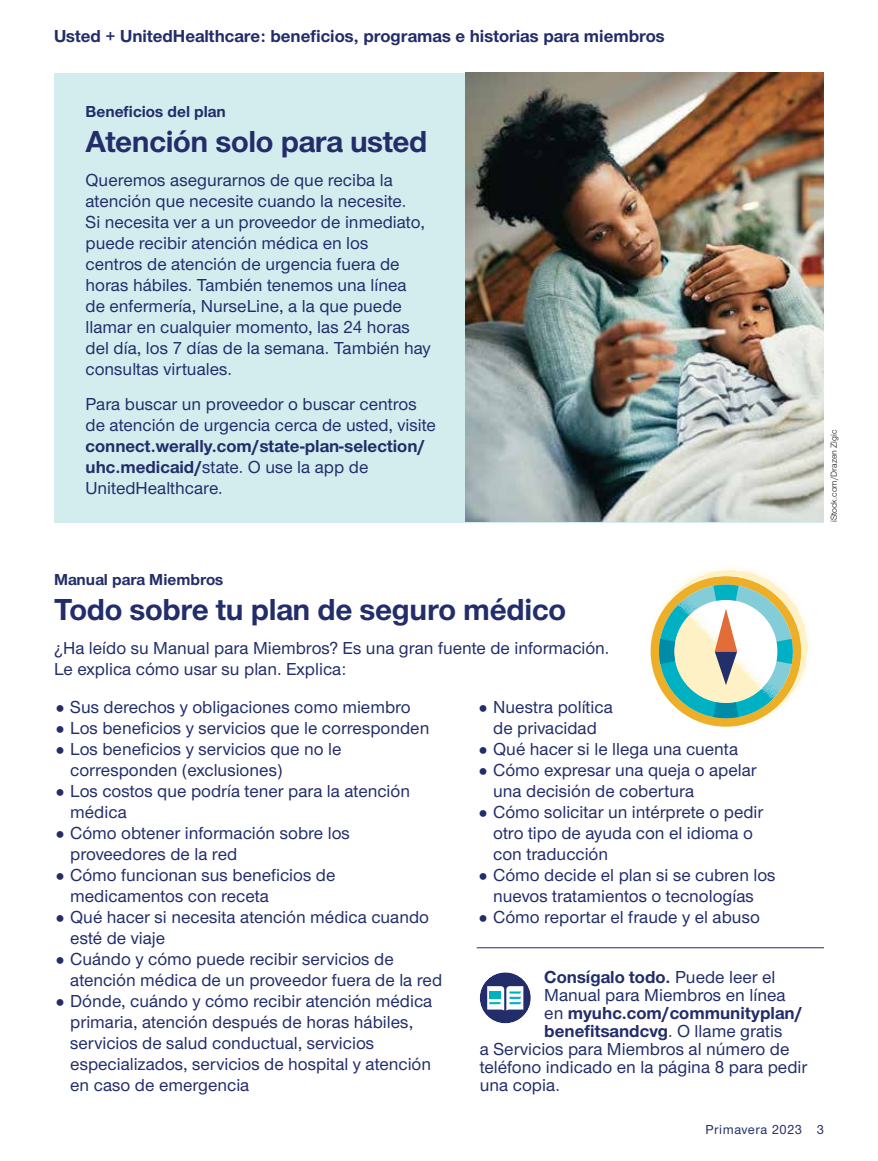
<style>
.page{position:relative;width:878px;height:1161px;background:#fff}
.page>*{position:absolute;margin:0;border:0;box-sizing:border-box;transform-origin:0 0}
.Hed_sans_primary_AMC{font:700 31.5px "UHC Sans";letter-spacing:-.01em;color:#222d6a}
.Sans_no_indent_AMC{font:500 18px/21px "UHC Sans";color:#222d6a}
.CTA_new_AMC{font:700 18px "UHC Sans";color:#222d6a}
.CTA_new_AMC-2{font:500 18px "UHC Sans";color:#222d6a}
.t1{font:700 16.5px "UHC Sans";color:#222d6a}
.Folio_R_AMC{font:500 13.5px "UHC Sans";letter-spacing:.04em;color:#222d6a}
.Legal_language_AMC{font:9px "UHC Sans";color:#121212}
.s1{font-weight:700}
.s2{font-weight:500}
</style>
<div class="page">
<svg style="left:650px;top:566px;width:161px;height:161px"></svg>
<div style="left:54px;top:73px;width:770px;height:449px;background:#d3edef"></div>
<img style="left:465px;top:73px;width:359px;height:449px">
<hr style="left:477px;top:948px;width:346px;height:1px;background:#222d6a">
<div style="left:479px;top:972px;width:52px;height:51px;background:#222d6a;border-radius:50%"></div>
<svg style="left:487px;top:986px;width:36px;height:25px"></svg>
<div style="left:489px;top:991px;width:12px;height:8px;background:#00b0c3"></div>
<p class="CTA_new_AMC" style="left:54px;top:24px;width:612px">Usted + UnitedHealthcare: beneficios, programas e historias para miembros</p>
<p class="t1" style="left:86px;top:101px;width:142px">Beneficios del plan</p>
<p class="Hed_sans_primary_AMC" style="left:86px;top:120px;width:343px">Atención solo para usted</p>
<p class="Sans_no_indent_AMC" style="left:86px;top:169px;width:347px">Queremos asegurarnos de que reciba la atención que necesite cuando la necesite.<br>Si necesita ver a un proveedor de inmediato, puede recibir atención médica en los<br>centros de atención de urgencia fuera de horas hábiles. También tenemos una línea<br>de enfermería, NurseLine, a la que puede llamar en cualquier momento, las 24 horas del día, los 7 días de la semana. También hay consultas virtuales.</p>
<p class="Sans_no_indent_AMC" style="left:86px;top:393px;width:352px">Para buscar un proveedor o buscar centros de atención de urgencia cerca de usted, visite <span class="s1">connect.werally.com/state-plan-selection/ uhc.medicaid/</span>state. O use la app de UnitedHealthcare.</p>
<p class="t1" style="left:54px;top:569px;width:171px">Manual para Miembros</p>
<p class="Hed_sans_primary_AMC" style="left:54px;top:588px;width:513px">Todo sobre tu plan de seguro médico</p>
<p class="Sans_no_indent_AMC" style="left:54px;top:637px;width:557px">¿Ha leído su Manual para Miembros? Es una gran fuente de información.<br>Le explica cómo usar su plan. Explica:</p>
<p class="Sans_no_indent_AMC" style="left:70px;top:696px;width:342px">Sus derechos y obligaciones como miembro</p>
<p class="Sans_no_indent_AMC" style="left:70px;top:717px;width:360px">Los beneficios y servicios que le corresponden</p>
<p class="Sans_no_indent_AMC" style="left:70px;top:738px;width:273px">Los beneficios y servicios que no le corresponden (exclusiones)</p>
<p class="Sans_no_indent_AMC" style="left:70px;top:780px;width:341px">Los costos que podría tener para la atención médica</p>
<p class="Sans_no_indent_AMC" style="left:70px;top:822px;width:281px">Cómo obtener información sobre los proveedores de la red</p>
<p class="Sans_no_indent_AMC" style="left:70px;top:864px;width:267px">Cómo funcionan sus beneficios de medicamentos con receta</p>
<p class="Sans_no_indent_AMC" style="left:70px;top:906px;width:360px">Qué hacer si necesita atención médica cuando esté de viaje</p>
<p class="Sans_no_indent_AMC" style="left:70px;top:948px;width:373px">Cuándo y cómo puede recibir servicios de atención médica de un proveedor fuera de la red</p>
<p class="Sans_no_indent_AMC" style="left:70px;top:990px;width:363px">Dónde, cuándo y cómo recibir atención médica primaria, atención después de horas hábiles, servicios de salud conductual, servicios especializados, servicios de hospital y atención en caso de emergencia</p>
<p class="Sans_no_indent_AMC" style="left:493px;top:696px;width:121px">Nuestra política de privacidad</p>
<p class="Sans_no_indent_AMC" style="left:493px;top:738px;width:246px">Qué hacer si le llega una cuenta</p>
<p class="Sans_no_indent_AMC" style="left:493px;top:759px;width:265px">Cómo expresar una queja o apelar una decisión de cobertura</p>
<p class="Sans_no_indent_AMC" style="left:493px;top:801px;width:271px">Cómo solicitar un intérprete o pedir otro tipo de ayuda con el idioma o con traducción</p>
<p class="Sans_no_indent_AMC" style="left:493px;top:864px;width:284px">Cómo decide el plan si se cubren los nuevos tratamientos o tecnologías</p>
<p class="Sans_no_indent_AMC" style="left:493px;top:906px;width:268px">Cómo reportar el fraude y el abuso</p>
<p class="CTA_new_AMC" style="left:544px;top:965px;width:233px">Consígalo todo. <span class="s2">Puede leer el</span></p>
<p class="CTA_new_AMC-2" style="left:544px;top:983px;width:243px">Manual para Miembros en línea</p>
<p class="CTA_new_AMC" style="left:544px;top:1001px;width:259px"><span class="s2">en</span> myuhc.com/communityplan/</p>
<p class="CTA_new_AMC" style="left:544px;top:1019px;width:240px">benefitsandcvg<span class="s2">. O llame gratis</span></p>
<p class="CTA_new_AMC-2" style="left:479px;top:1037px;width:311px">a Servicios para Miembros al número de</p>
<p class="CTA_new_AMC-2" style="left:479px;top:1055px;width:329px">teléfono indicado en la página 8 para pedir</p>
<p class="CTA_new_AMC-2" style="left:479px;top:1073px;width:82px">una copia.</p>
<p class="Legal_language_AMC" style="left:827px;top:522px;width:94px;rotate:-90deg">iStock.com/Drazen Zigic</p>
<p class="Folio_R_AMC" style="left:705px;top:1120px;width:120px">Primavera 2023 3</p>
</div>
